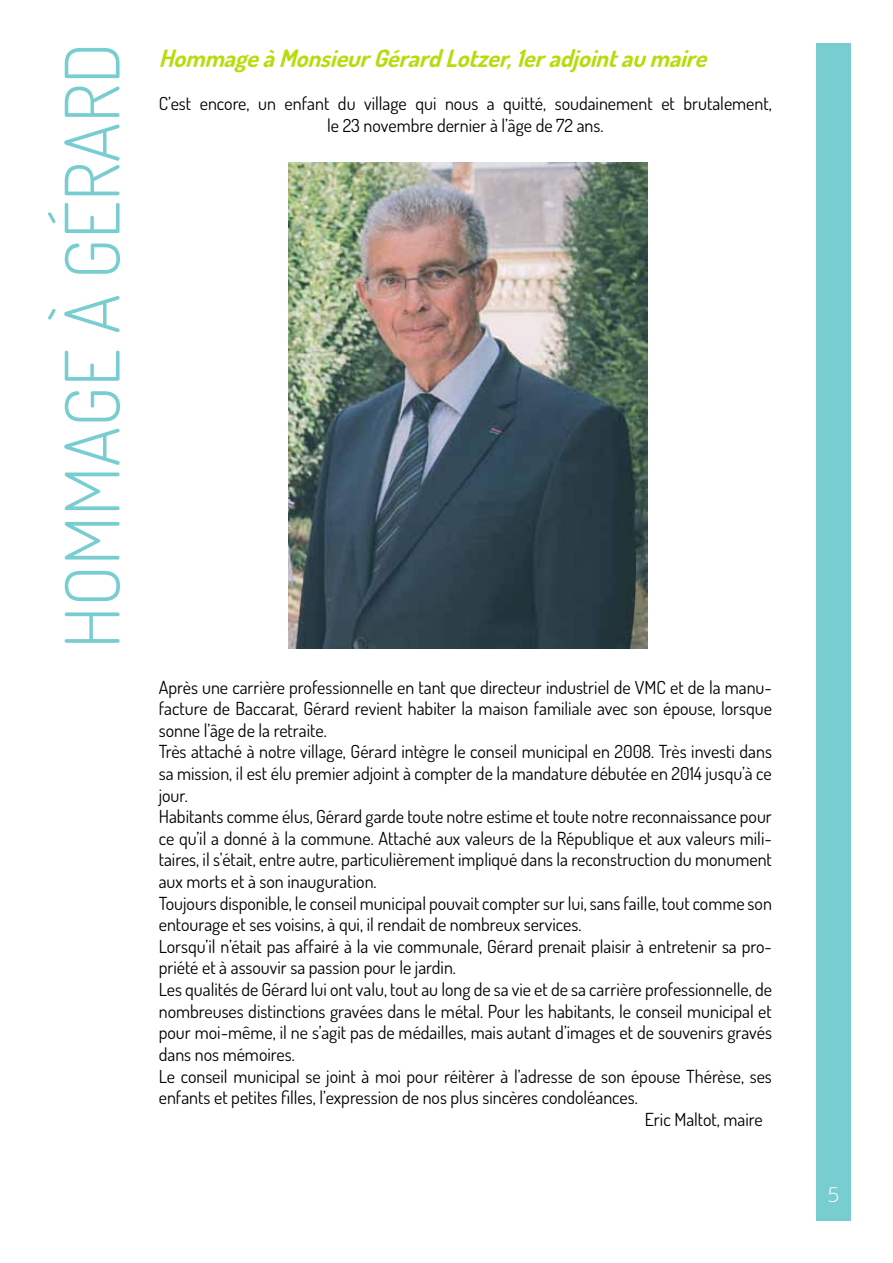
<style>
.page{position:relative;width:893px;height:1263px;background:#fff}
.page>*{position:absolute;margin:0;border:0;box-sizing:border-box;transform-origin:0 0}
.t1{font:300 75px "Dosis";color:#78cdd1}
.t2{font:italic 700 24px "Dosis";color:#b8dc0b}
.t3{font:200 21px "Centrale Sans";color:#fff}
.t4{font:18px/21.6px "Dosis";color:#000;text-align:center}
</style>
<div class="page">
<div style="left:816px;top:43px;width:34px;height:1177px;background:#78cdd1"></div>
<img style="left:289px;top:162px;width:358px;height:487px">
<h1 class="t1" style="left:43px;top:649px;width:608px;rotate:-90deg">h ommage à gérard</h1>
<h2 class="t2" style="left:159px;top:43px;width:557px">HommageàMonsieurGérardLotzer,1eradjointaumaire</h2>
<p class="t4" style="left:159px;top:93px;width:615px">C’est encore, un enfant du village qui nous a quitté, soudainement et brutalement, le 23 novembre dernier à l’âge de 72 ans.</p>
<p class="t4" style="left:159px;top:676px;width:615px">Après une carrière professionnelle en tant que directeur industriel de VMC et de la manu-</p>
<p class="t4" style="left:159px;top:697px;width:615px">facture de Baccarat, Gérard revient habiter la maison familiale avec son épouse, lorsque</p>
<p class="t4" style="left:159px;top:719px;width:169px">sonne l’âge de la retraite.</p>
<p class="t4" style="left:159px;top:741px;width:615px">Très attaché à notre village, Gérard intègre le conseil municipal en 2008. Très investi dans</p>
<p class="t4" style="left:159px;top:762px;width:615px">sa mission, il est élu premier adjoint à compter de la mandature débutée en 2014 jusqu’à ce</p>
<p class="t4" style="left:159px;top:784px;width:31px">jour.</p>
<p class="t4" style="left:159px;top:805px;width:615px">Habitants comme élus, Gérard garde toute notre estime et toute notre reconnaissance pour</p>
<p class="t4" style="left:159px;top:827px;width:615px">ce qu’il a donné à la commune. Attaché aux valeurs de la République et aux valeurs mili-</p>
<p class="t4" style="left:159px;top:849px;width:615px">taires, il s’était, entre autre, particulièrement impliqué dans la reconstruction du monument</p>
<p class="t4" style="left:159px;top:870px;width:219px">aux morts et à son inauguration.</p>
<p class="t4" style="left:159px;top:892px;width:615px">Toujours disponible, le conseil municipal pouvait compter sur lui, sans faille, tout comme son</p>
<p class="t4" style="left:159px;top:913px;width:424px">entourage et ses voisins, à qui, il rendait de nombreux services.</p>
<p class="t4" style="left:159px;top:935px;width:615px">Lorsqu’il n’était pas affairé à la vie communale, Gérard prenait plaisir à entretenir sa pro-</p>
<p class="t4" style="left:159px;top:957px;width:299px">priété et à assouvir sa passion pour le jardin.</p>
<p class="t4" style="left:159px;top:978px;width:615px">Les qualités de Gérard lui ont valu, tout au long de sa vie et de sa carrière professionnelle, de</p>
<p class="t4" style="left:159px;top:1000px;width:615px">nombreuses distinctions gravées dans le métal. Pour les habitants, le conseil municipal et</p>
<p class="t4" style="left:159px;top:1021px;width:615px">pour moi-même, il ne s’agit pas de médailles, mais autant d’images et de souvenirs gravés</p>
<p class="t4" style="left:159px;top:1043px;width:138px">dans nos mémoires.</p>
<p class="t4" style="left:159px;top:1065px;width:615px">Le conseil municipal se joint à moi pour réitèrer à l’adresse de son épouse Thérèse, ses</p>
<p class="t4" style="left:159px;top:1086px;width:481px">enfants et petites filles, l’expression de nos plus sincères condoléances.</p>
<p class="t4" style="left:645px;top:1108px;width:120px">Eric Maltot, maire</p>
<p class="t3" style="left:827px;top:1183px;width:13px">5</p>
</div>
